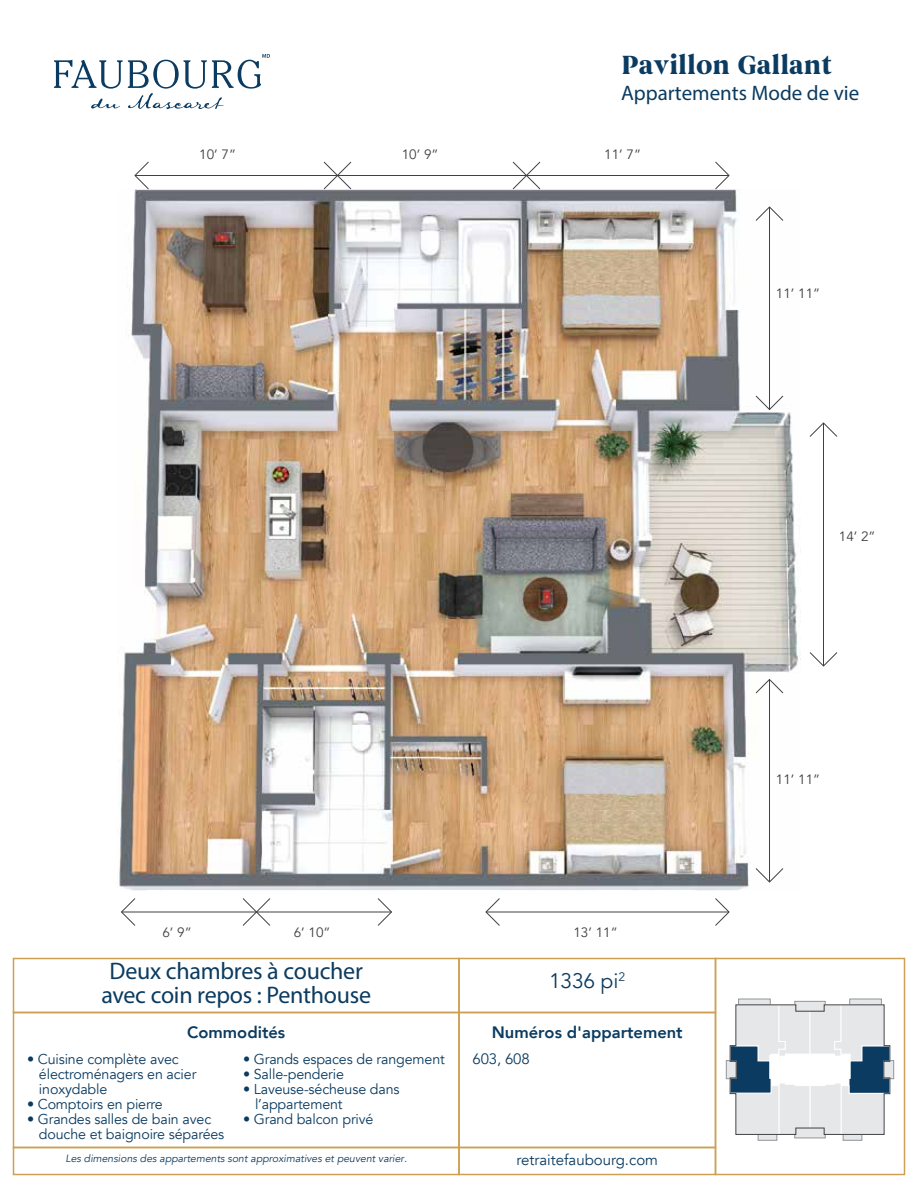
<style>
.page{position:relative;width:918px;height:1188px;background:#fff}
.page>*{position:absolute;margin:0;border:0;box-sizing:border-box;transform-origin:0 0}
.t1{font:700 27px "Begum";letter-spacing:-.005em;color:#0b3b60}
.t2{font:24px/24px "Myriad Pro";letter-spacing:-.01em;color:#0b3b60;text-align:center}
.t3{font:21px "Myriad Pro";color:#0b3b60}
.t4{font:21px "Avenir";letter-spacing:-.01em;color:#0b3b60}
.t5{font:800 16.5px "Avenir";color:#0b3b60}
.t6{font:15px "Avenir";color:#0b3b60}
.t7{font:14.25px/15px "Avenir";letter-spacing:-.01em;color:#0b3b60}
.t8{font:13.5px "Avenir";color:#414042}
.t9{font:italic 10.5px "Avenir";color:#0b3b60}
</style>
<div class="page">
<img style="left:118px;top:189px;width:682px;height:702px">
<hr style="left:526px;top:175px;width:203px;height:1px;background:#414042">
<svg style="left:714px;top:161px;width:16px;height:29px"></svg>
<hr style="left:486px;top:912px;width:243px;height:1px;background:#414042">
<svg style="left:485px;top:898px;width:16px;height:28px"></svg>
<svg style="left:714px;top:898px;width:16px;height:28px"></svg>
<hr style="left:256px;top:912px;width:136px;height:1px;background:#414042">
<svg style="left:377px;top:898px;width:15px;height:28px"></svg>
<hr style="left:122px;top:912px;width:134px;height:1px;background:#414042">
<svg style="left:121px;top:898px;width:15px;height:28px"></svg>
<svg style="left:242px;top:898px;width:29px;height:28px"></svg>
<hr style="left:338px;top:175px;width:188px;height:1px;background:#414042">
<svg style="left:512px;top:161px;width:29px;height:29px"></svg>
<hr style="left:135px;top:175px;width:203px;height:1px;background:#414042">
<svg style="left:134px;top:161px;width:16px;height:29px"></svg>
<svg style="left:323px;top:161px;width:29px;height:29px"></svg>
<hr style="left:769px;top:207px;width:1px;height:203px;background:#414042">
<svg style="left:755px;top:395px;width:29px;height:16px"></svg>
<svg style="left:755px;top:206px;width:29px;height:16px"></svg>
<hr style="left:769px;top:680px;width:1px;height:202px;background:#414042">
<svg style="left:755px;top:867px;width:29px;height:16px"></svg>
<svg style="left:755px;top:678px;width:29px;height:16px"></svg>
<hr style="left:823px;top:423px;width:1px;height:243px;background:#414042">
<svg style="left:809px;top:652px;width:29px;height:15px"></svg>
<svg style="left:809px;top:422px;width:29px;height:15px"></svg>
<svg style="left:738px;top:999px;width:33px;height:2px"></svg>
<div style="left:849px;top:999px;width:33px;height:6px;border:1px solid #939598"></div>
<svg style="left:843px;top:1139px;width:19px;height:2px"></svg>
<svg style="left:758px;top:1139px;width:19px;height:2px"></svg>
<svg style="left:726px;top:1001px;width:168px;height:138px"></svg>
<div style="left:13px;top:958px;width:447px;height:55px;border:2px solid #cda053"></div>
<div style="left:458px;top:958px;width:258px;height:55px;border:2px solid #cda053"></div>
<div style="left:13px;top:1012px;width:447px;height:136px;border:2px solid #cda053"></div>
<div style="left:13px;top:1147px;width:447px;height:28px;border:2px solid #cda053"></div>
<div style="left:458px;top:1147px;width:258px;height:28px;border:2px solid #cda053"></div>
<div style="left:715px;top:958px;width:190px;height:217px;border:2px solid #cda053"></div>
<svg style="left:54px;top:54px;width:216px;height:55px"></svg>
<h1 class="t1" style="left:621px;top:49px;width:213px">Pavillon Gallant</h1>
<h3 class="t3" style="left:621px;top:80px;width:240px">Appartements Mode de vie</h3>
<p class="t8" style="left:199px;top:146px;width:38px">10’ 7”</p>
<p class="t8" style="left:402px;top:146px;width:38px">10’ 9”</p>
<p class="t8" style="left:604px;top:146px;width:38px">11’ 7”</p>
<p class="t8" style="left:162px;top:925px;width:31px">6’ 9”</p>
<p class="t8" style="left:294px;top:925px;width:38px">6’ 10”</p>
<p class="t8" style="left:573px;top:925px;width:46px">13’ 11”</p>
<h2 class="t2" style="left:101px;top:958px;width:271px">Deux chambres à coucher avec coin repos : Penthouse</h2>
<h3 class="t4" style="left:549px;top:968px;width:78px">1336 pi<sup>2</sup></h3>
<p class="t5" style="left:187px;top:1020px;width:100px">Commodités</p>
<p class="t5" style="left:492px;top:1020px;width:192px">Numéros d'appartement</p>
<p class="t7" style="left:39px;top:1052px;width:159px;text-indent:-12px">• Cuisine complète avec électroménagers en acier inoxydable</p>
<p class="t7" style="left:27px;top:1097px;width:137px">• Comptoirs en pierre</p>
<p class="t7" style="left:39px;top:1112px;width:187px;text-indent:-12px">• Grandes salles de bain avec douche et baignoire séparées</p>
<p class="t7" style="left:243px;top:1052px;width:203px">• Grands espaces de rangement</p>
<p class="t7" style="left:243px;top:1067px;width:103px">• Salle-penderie</p>
<p class="t7" style="left:255px;top:1082px;width:146px;text-indent:-12px">• Laveuse-sécheuse dans l’appartement</p>
<p class="t7" style="left:243px;top:1112px;width:132px">• Grand balcon privé</p>
<p class="t6" style="left:472px;top:1050px;width:59px">603, 608</p>
<p class="t9" style="left:65px;top:1152px;width:343px">Les dimensions des appartements sont approximatives et peuvent varier.</p>
<p class="t6" style="left:516px;top:1151px;width:143px">retraitefaubourg.com</p>
<p class="t8" style="left:776px;top:286px;width:46px">11’ 11”</p>
<p class="t8" style="left:839px;top:529px;width:38px">14’ 2”</p>
<p class="t8" style="left:776px;top:772px;width:46px">11’ 11”</p>
</div>
